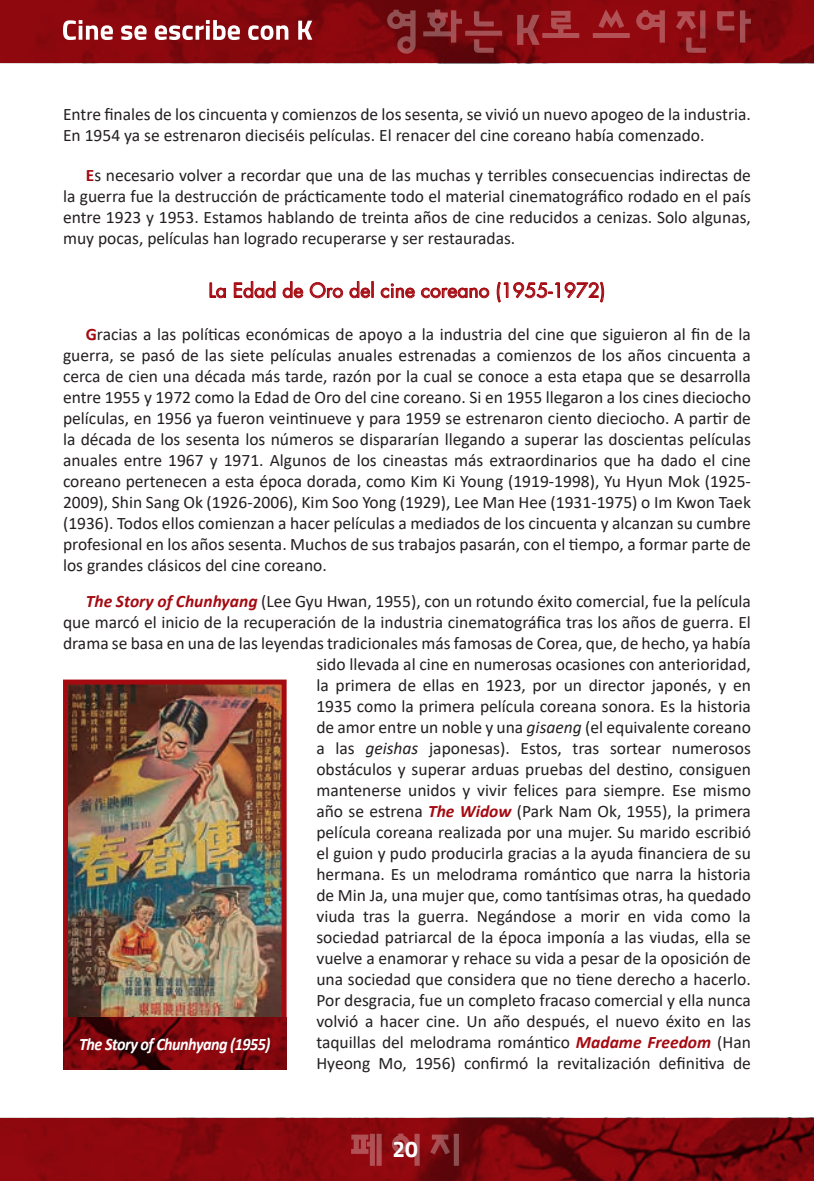
<style>
.page{position:relative;width:814px;height:1181px;background:#fff}
.page>*{position:absolute;margin:0;border:0;box-sizing:border-box;transform-origin:0 0}
.t1{font:700 22.75px "Sunflower";color:#fff}
.t2{font:19.25px "Futura Std";color:#a50a11}
.t3{font:17.5px/21px "Calibri";color:#231f20;text-align:justify}
.t4{font:italic 700 17.5px "Calibri";letter-spacing:-.03em;color:#fff;scale:.92 1}
.s1{font-weight:700;color:#a50a11}
.s2{font-weight:700;font-style:italic;color:#a50a11}
.s3{font-style:italic}
</style>
<div class="page">
<img style="left:0;top:0;width:814px;height:63px">
<img style="left:0;top:1118px;width:814px;height:63px">
<svg style="left:351px;top:1133px;width:108px;height:32px;background:#912429"></svg>
<svg style="left:387px;top:9px;width:364px;height:45px;background:#8b1a20"></svg>
<svg style="left:63px;top:20px;width:249px;height:20px"></svg>
<svg style="left:209px;top:282px;width:17px;height:17px"></svg>
<svg style="left:233px;top:281px;width:43px;height:18px"></svg>
<svg style="left:282px;top:281px;width:61px;height:18px"></svg>
<svg style="left:349px;top:281px;width:22px;height:18px"></svg>
<div style="left:371px;top:281px;width:3px;height:17px;border:1px solid #a50a11"></div>
<svg style="left:380px;top:283px;width:110px;height:16px"></svg>
<svg style="left:496px;top:281px;width:108px;height:22px"></svg>
<img style="left:69px;top:685px;width:211px;height:332px">
<div style="left:63px;top:679px;width:223px;height:346px;border:5px solid #a50a11"></div>
<img style="left:63px;top:1017px;width:223px;height:53px">
<p class="t3" style="left:63px;top:103px;width:689px">Entre finales de los cincuenta y comienzos de los sesenta, se vivió un nuevo apogeo de la industria.<br>En 1954 ya se estrenaron dieciséis películas. El renacer del cine coreano había comenzado.</p>
<p class="t3" style="left:63px;top:164px;width:689px;text-indent:23px"><span class="s1">E</span>s necesario volver a recordar que una de las muchas y terribles consecuencias indirectas de la guerra fue la destrucción de prácticamente todo el material cinematográfico rodado en el país entre 1923 y 1953. Estamos hablando de treinta años de cine reducidos a cenizas. Solo algunas, muy pocas, películas han logrado recuperarse y ser restauradas.</p>
<p class="t2" style="left:208px;top:278px;width:398px">La Edad de Oro del cine coreano (1955-1972)</p>
<p class="t3" style="left:63px;top:323px;width:689px;text-indent:23px"><span class="s1">G</span>racias a las políticas económicas de apoyo a la industria del cine que siguieron al fin de la guerra, se pasó de las siete películas anuales estrenadas a comienzos de los años cincuenta a cerca de cien una década más tarde, razón por la cual se conoce a esta etapa que se desarrolla entre 1955 y 1972 como la Edad de Oro del cine coreano. Si en 1955 llegaron a los cines dieciocho películas, en 1956 ya fueron veintinueve y para 1959 se estrenaron ciento dieciocho. A partir de la década de los sesenta los números se dispararían llegando a superar las doscientas películas anuales entre 1967 y 1971. Algunos de los cineastas más extraordinarios que ha dado el cine coreano pertenecen a esta época dorada, como Kim Ki Young (1919-1998), Yu Hyun Mok (1925- 2009), Shin Sang Ok (1926-2006), Kim Soo Yong (1929), Lee Man Hee (1931-1975) o Im Kwon Taek (1936). Todos ellos comienzan a hacer películas a mediados de los cincuenta y alcanzan su cumbre profesional en los años sesenta. Muchos de sus trabajos pasarán, con el tiempo, a formar parte de los grandes clásicos del cine coreano.</p>
<p class="t3" style="left:63px;top:590px;width:689px;text-align:right"><span class="s2">The Story of Chunhyang</span> (Lee Gyu Hwan, 1955), con un rotundo éxito comercial, fue la película que marcó el inicio de la recuperación de la industria cinematográfica tras los años de guerra. El drama se basa en una de las leyendas tradicionales más famosas de Corea, que, de hecho, ya había sido llevada al cine en numerosas ocasiones con anterioridad,<br>la primera de ellas en 1923, por un director japonés, y en<br>1935 como la primera película coreana sonora. Es la historia<br>de amor entre un noble y una <span class="s3">gisaeng</span> (el equivalente coreano<br>a las <span class="s3">geishas</span> japonesas). Estos, tras sortear numerosos<br>obstáculos y superar arduas pruebas del destino, consiguen<br>mantenerse unidos y vivir felices para siempre. Ese mismo<br>año se estrena <span class="s2">The Widow</span> (Park Nam Ok, 1955), la primera<br>película coreana realizada por una mujer. Su marido escribió<br>el guion y pudo producirla gracias a la ayuda financiera de su<br>hermana. Es un melodrama romántico que narra la historia<br>de Min Ja, una mujer que, como tantísimas otras, ha quedado<br>viuda tras la guerra. Negándose a morir en vida como la<br>sociedad patriarcal de la época imponía a las viudas, ella se<br>vuelve a enamorar y rehace su vida a pesar de la oposición de<br>una sociedad que considera que no tiene derecho a hacerlo.<br>Por desgracia, fue un completo fracaso comercial y ella nunca<br>volvió a hacer cine. Un año después, el nuevo éxito en las<br>taquillas del melodrama romántico <span class="s2">Madame Freedom</span> (Han<br>Hyeong Mo, 1956) confirmó la revitalización definitiva de</p>
<p class="t4" style="left:79px;top:1032px;width:210px">The Story of Chunhyang (1955)</p>
<h1 class="t1" style="left:392px;top:1138px;width:27px">20</h1>
</div>
